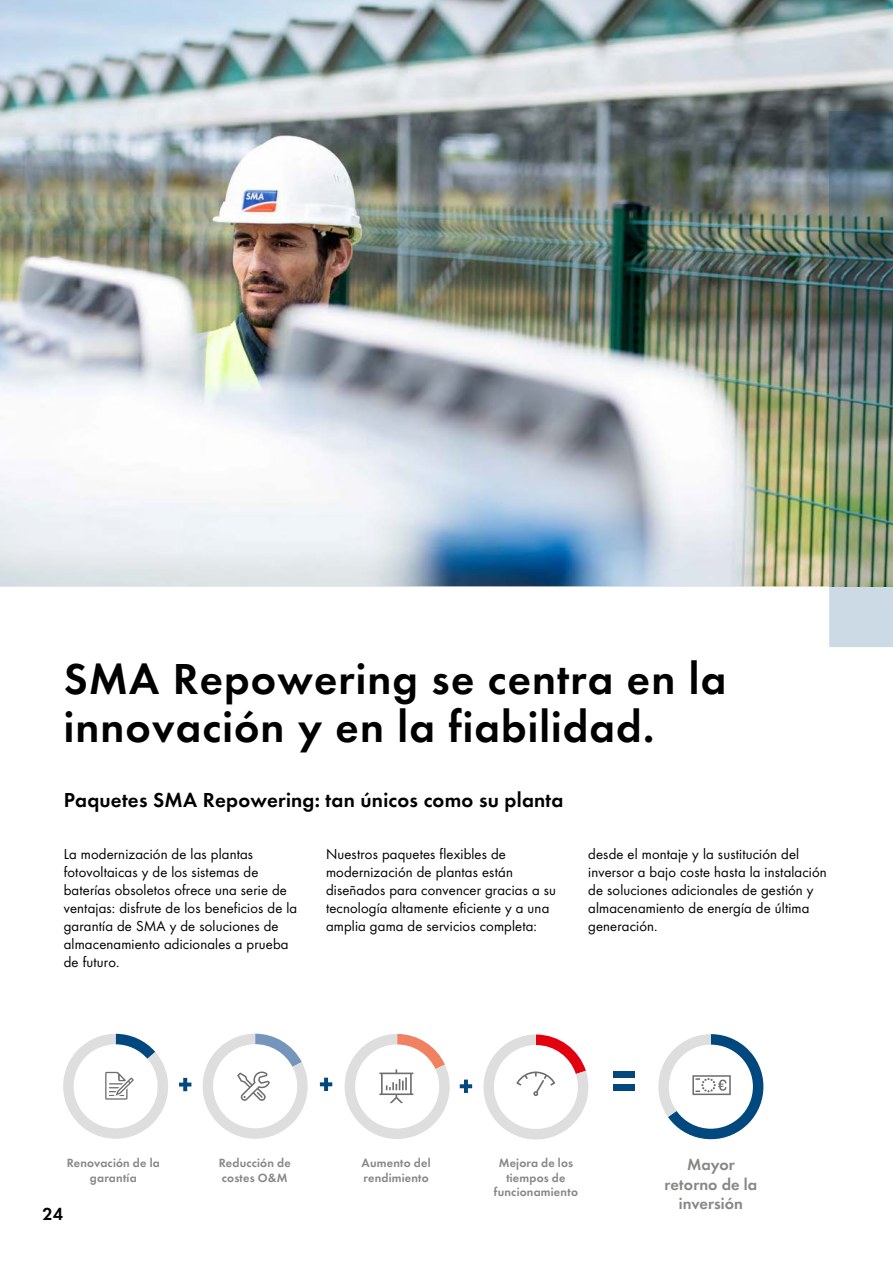
<style>
.page{position:relative;width:893px;height:1263px;background:#fff}
.page>*{position:absolute;margin:0;border:0;box-sizing:border-box;transform-origin:0 0}
.t1{font:600 45px/48px "SMA Futura Global";letter-spacing:.025em;color:#000}
.t2{font:600 21px "SMA Futura Global";letter-spacing:.01em;color:#000}
.t3{font:600 18px "SMA Futura Global";color:#000}
.t4{font:600 16.5px/19.8px "SMA Futura Global";letter-spacing:.005em;color:#878786;text-align:center}
.t5{font:15px/18px "SMA Futura Global";letter-spacing:.01em;color:#000}
.t6{font:600 12.3px/14.9px "SMA Futura Global";letter-spacing:.015em;color:#878786}
</style>
<div class="page">
<img style="left:0;top:0;width:893px;height:586px">
<div style="left:829px;top:586px;width:64px;height:61px;background:#ccdae5"></div>
<img style="left:829px;top:111px;width:64px;height:475px">
<div style="left:613px;top:1071px;width:21px;height:6px;background:#00487e"></div>
<div style="left:613px;top:1084px;width:21px;height:7px;background:#00487e"></div>
<svg style="left:483px;top:1034px;width:105px;height:105px"></svg>
<svg style="left:460px;top:1079px;width:12px;height:14px"></svg>
<svg style="left:179px;top:1078px;width:12px;height:13px"></svg>
<svg style="left:320px;top:1078px;width:12px;height:13px"></svg>
<svg style="left:345px;top:1034px;width:105px;height:105px"></svg>
<svg style="left:658px;top:1034px;width:106px;height:106px"></svg>
<svg style="left:63px;top:1034px;width:105px;height:105px"></svg>
<svg style="left:203px;top:1034px;width:105px;height:105px"></svg>
<h1 class="t1" style="left:64px;top:654px;width:664px">SMA Repowering se centra en la innovación y en la fiabilidad.</h1>
<h2 class="t2" style="left:64px;top:788px;width:501px">Paquetes SMA Repowering: tan únicos como su planta</h2>
<p class="t5" style="left:64px;top:845px;width:235px">La modernización de las plantas fotovoltaicas y de los sistemas de baterías obsoletos ofrece una serie de ventajas: disfrute de los beneficios de la garantía de SMA y de soluciones de almacenamiento adicionales a prueba de futuro.</p>
<p class="t5" style="left:326px;top:845px;width:232px">Nuestros paquetes flexibles de modernización de plantas están diseñados para convencer gracias a su tecnología altamente eficiente y a una amplia gama de servicios completa:</p>
<p class="t5" style="left:588px;top:845px;width:240px">desde el montaje y la sustitución del inversor a bajo coste hasta la instalación de soluciones adicionales de gestión y almacenamiento de energía de última generación.</p>
<p class="t6" style="left:67px;top:1155px;width:95px;text-align:center">Renovación de la garantía</p>
<p class="t6" style="left:219px;top:1155px;width:74px">Reducción de costes O&amp;M</p>
<p class="t3" style="left:43px;top:1204px;width:22px">24</p>
<p class="t6" style="left:362px;top:1155px;width:71px">Aumento del rendimiento</p>
<p class="t6" style="left:494px;top:1155px;width:86px;text-align:center">Mejora de los tiempos de funcionamiento</p>
<p class="t4" style="left:665px;top:1154px;width:94px">Mayor retorno de la inversión</p>
</div>
